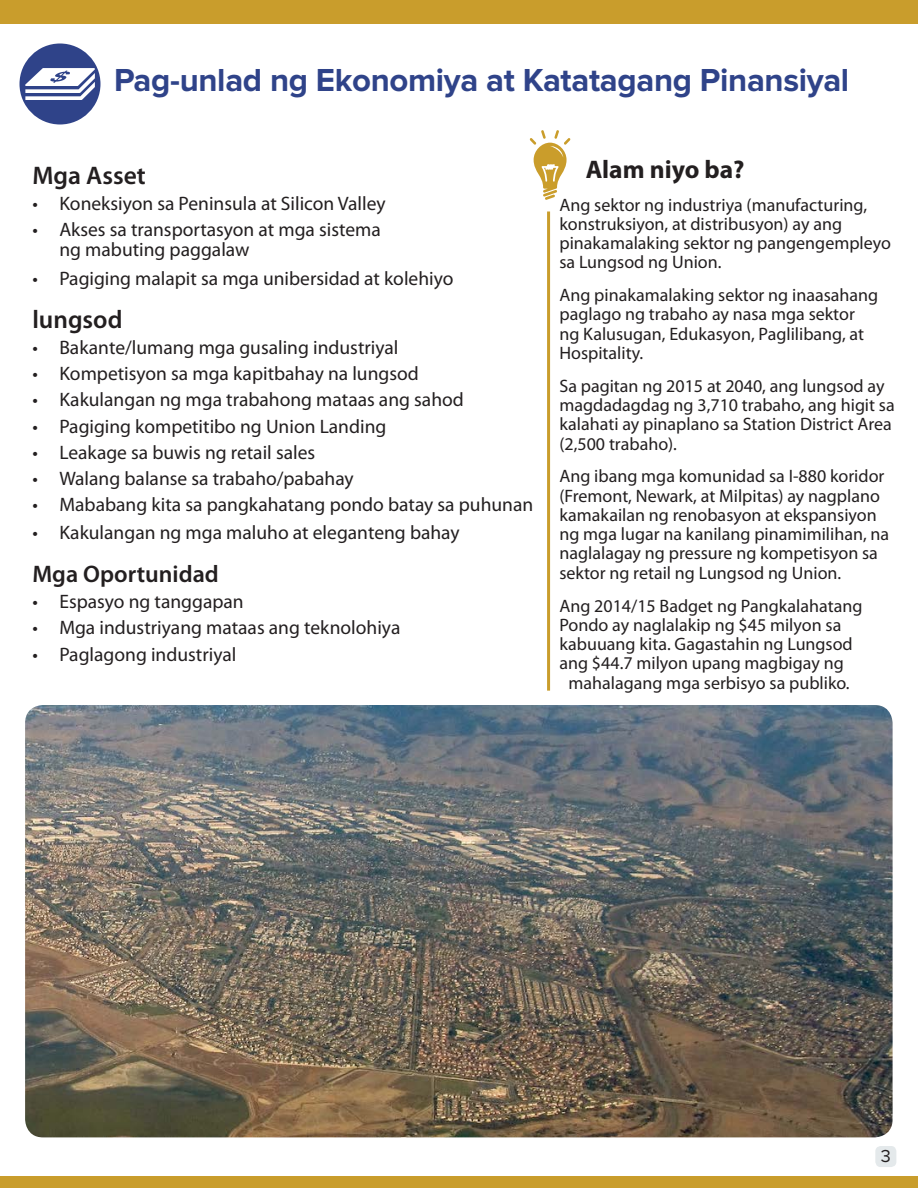
<style>
.page{position:relative;width:918px;height:1188px;background:#fff}
.page>*{position:absolute;margin:0;border:0;box-sizing:border-box;transform-origin:0 0}
.t1{font:700 33px "Proxima Nova";letter-spacing:-.01em;color:#2f4389}
.t2{font:600 25.5px "Myriad Pro";color:#231f20}
.t3{font:700 25.5px "Myriad Pro";color:#231f20}
.t4{font:600 24px "Myriad Pro";color:#231f20}
.t5{font:19.5px/19.5px "Myriad Pro";color:#231f20}
.t6{font:18px/19.4px "Myriad Pro";color:#231f20}
.t7{font:18px "Proxima Nova";color:#231f20}
</style>
<div class="page">
<div style="left:875px;top:1146px;width:21px;height:21px;background:#e4e9eb;border-radius:5px"></div>
<img style="left:25px;top:705px;width:868px;height:432px">
<div style="left:20px;top:44px;width:80px;height:80px;background:#2f4389;border-radius:50%"></div>
<svg style="left:25px;top:68px;width:70px;height:32px"></svg>
<hr style="left:547px;top:211px;width:3px;height:480px;background:#c99d2c">
<svg style="left:530px;top:130px;width:40px;height:70px"></svg>
<div style="left:0;top:0;width:918px;height:23px;background:#c99d2c"></div>
<div style="left:0;top:1176px;width:918px;height:12px;background:#c99d2c"></div>
<h1 class="t1" style="left:114px;top:65px;width:737px">Pag-unlad ng Ekonomiya at Katatagang Pinansiyal</h1>
<h2 class="t2" style="left:32px;top:159px;width:115px">Mga Asset</h2>
<p class="t5" style="left:32px;top:193px;width:355px">• Koneksiyon sa Peninsula at Silicon Valley</p>
<p class="t5" style="left:59px;top:220px;width:323px;text-indent:-27px">• Akses sa transportasyon at mga sistema ng mabuting paggalaw</p>
<p class="t5" style="left:32px;top:268px;width:423px">• Pagiging malapit sa mga unibersidad at kolehiyo</p>
<h2 class="t2" style="left:32px;top:303px;width:92px">lungsod</h2>
<p class="t5" style="left:32px;top:337px;width:368px">• Bakante/lumang mga gusaling industriyal</p>
<p class="t5" style="left:32px;top:364px;width:388px">• Kompetisyon sa mga kapitbahay na lungsod</p>
<p class="t5" style="left:32px;top:390px;width:433px">• Kakulangan ng mga trabahong mataas ang sahod</p>
<p class="t5" style="left:32px;top:416px;width:356px">• Pagiging kompetitibo ng Union Landing</p>
<p class="t5" style="left:32px;top:442px;width:284px">• Leakage sa buwis ng retail sales</p>
<p class="t5" style="left:32px;top:468px;width:323px">• Walang balanse sa trabaho/pabahay</p>
<p class="t5" style="left:32px;top:495px;width:502px">• Mababang kita sa pangkahatang pondo batay sa puhunan</p>
<p class="t5" style="left:32px;top:522px;width:429px">• Kakulangan ng mga maluho at eleganteng bahay</p>
<h3 class="t4" style="left:32px;top:559px;width:188px">Mga Oportunidad</h3>
<p class="t5" style="left:32px;top:592px;width:213px">• Espasyo ng tanggapan</p>
<p class="t5" style="left:32px;top:618px;width:370px">• Mga industriyang mataas ang teknolohiya</p>
<p class="t5" style="left:32px;top:644px;width:206px">• Paglagong industriyal</p>
<h2 class="t3" style="left:586px;top:153px;width:160px">Alam niyo ba?</h2>
<p class="t6" style="left:559px;top:195px;width:333px">Ang sektor ng industriya (manufacturing, konstruksiyon, at distribusyon) ay ang pinakamalaking sektor ng pangengempleyo sa Lungsod ng Union.</p>
<p class="t6" style="left:559px;top:285px;width:320px">Ang pinakamalaking sektor ng inaasahang paglago ng trabaho ay nasa mga sektor ng Kalusugan, Edukasyon, Paglilibang, at Hospitality.</p>
<p class="t6" style="left:559px;top:376px;width:337px">Sa pagitan ng 2015 at 2040, ang lungsod ay magdadagdag ng 3,710 trabaho, ang higit sa kalahati ay pinaplano sa Station District Area (2,500 trabaho).</p>
<p class="t6" style="left:559px;top:466px;width:331px">Ang ibang mga komunidad sa I-880 koridor (Fremont, Newark, at Milpitas) ay nagplano kamakailan ng renobasyon at ekspansiyon ng mga lugar na kanilang pinamimilihan, na naglalagay ng pressure ng kompetisyon sa sektor ng retail ng Lungsod ng Union.</p>
<p class="t6" style="left:559px;top:596px;width:305px">Ang 2014/15 Badget ng Pangkalahatang</p>
<p class="t6" style="left:559px;top:615px;width:283px">Pondo ay naglalakip ng $45 milyon sa</p>
<p class="t6" style="left:559px;top:634px;width:295px">kabuuang kita. Gagastahin ng Lungsod</p>
<p class="t6" style="left:559px;top:653px;width:286px">ang $44.7 milyon upang magbigay ng</p>
<p class="t6" style="left:568px;top:673px;width:283px">mahalagang mga serbisyo sa publiko.</p>
<p class="t7" style="left:881px;top:1148px;width:12px">3</p>
</div>
